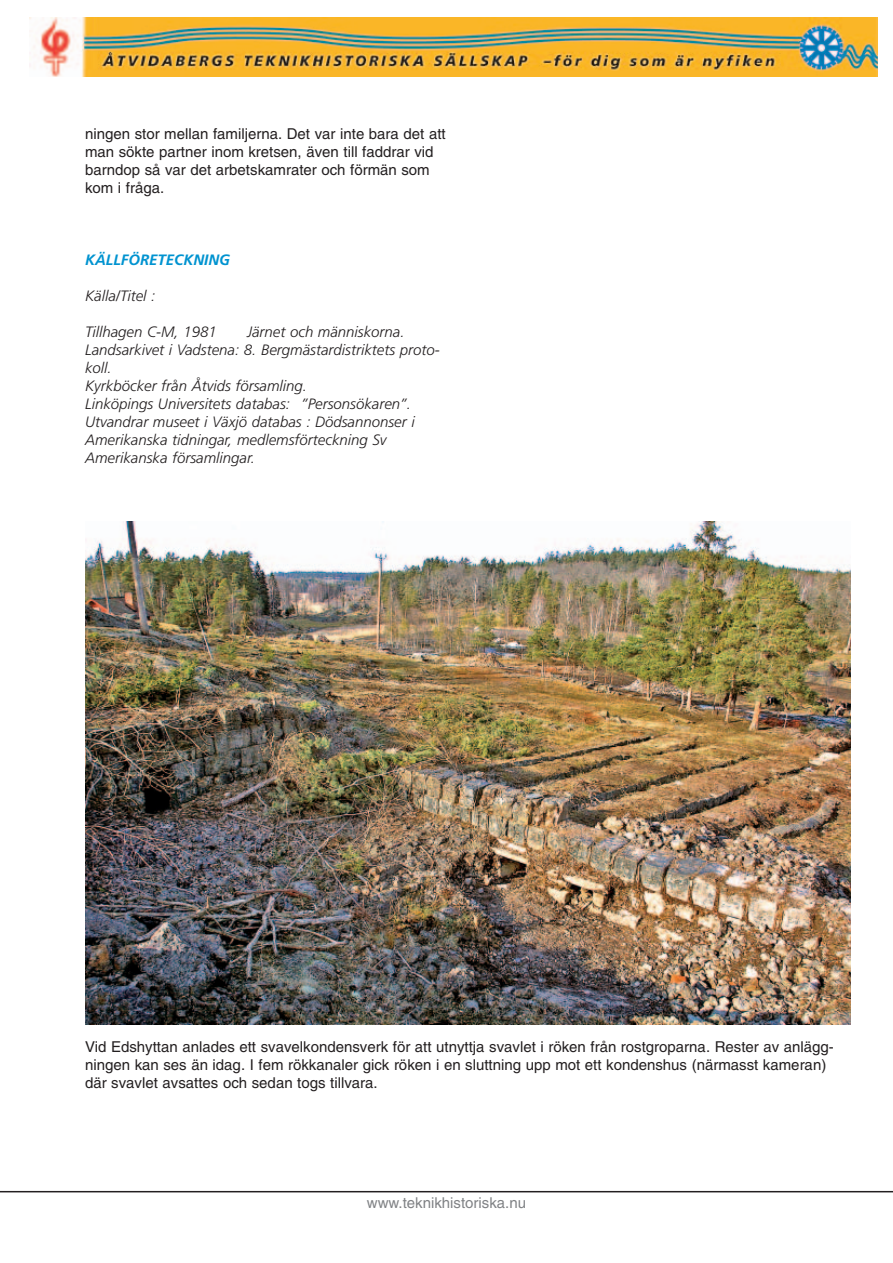
<style>
.page{position:relative;width:893px;height:1263px;background:#fff}
.page>*{position:absolute;margin:0;border:0;box-sizing:border-box;transform-origin:0 0}
.t1{font:15px/18px "Helvetica";color:#231f20}
.t2{font:italic 300 15px/18px "Frutiger";color:#231f20}
.t3{font:15px "Helvetica";color:#808285}
.t4{font:italic 700 15px "Frutiger";color:#0093d0}
</style>
<div class="page">
<hr style="left:0;top:1191px;width:893px;height:1px;background:#231f20">
<img style="left:29px;top:17px;width:849px;height:60px">
<img style="left:85px;top:521px;width:765px;height:503px">
<p class="t1" style="left:85px;top:126px;width:362px">ningen stor mellan familjerna. Det var inte bara det att man sökte partner inom kretsen, även till faddrar vid barndop så var det arbetskamrater och förmän som kom i fråga.</p>
<p class="t4" style="left:85px;top:254px;width:147px">KÄLLFÖRETECKNING</p>
<p class="t2" style="left:85px;top:288px;width:72px">Källa/Titel :</p>
<p class="t2" style="left:85px;top:324px;width:133px">Tillhagen C-M, 1981</p>
<p class="t2" style="left:85px;top:324px;width:356px;text-indent:162px">Järnet och människorna.<br>Landsarkivet i Vadstena: 8. Bergmästardistriktets proto&shy;koll.<br>Kyrkböcker från Åtvids församling.<br>Linköpings Universitets databas: ”Personsökaren”.<br>Utvandrar museet i Växjö databas : Dödsannonser i Amerikanska tidningar, medlemsförteckning Sv Amerikanska församlingar.</p>
<p class="t1" style="left:85px;top:1039px;width:750px">Vid Edshyttan anlades ett svavelkondensverk för att utnyttja svavlet i röken från rostgroparna. Rester av anlägg&shy;ningen kan ses än idag. I fem rökkanaler gick röken i en sluttning upp mot ett kondenshus (närmasst kameran) där svavlet avsattes och sedan togs tillvara.</p>
<p class="t3" style="left:367px;top:1197px;width:161px">www.teknikhistoriska.nu</p>
</div>
